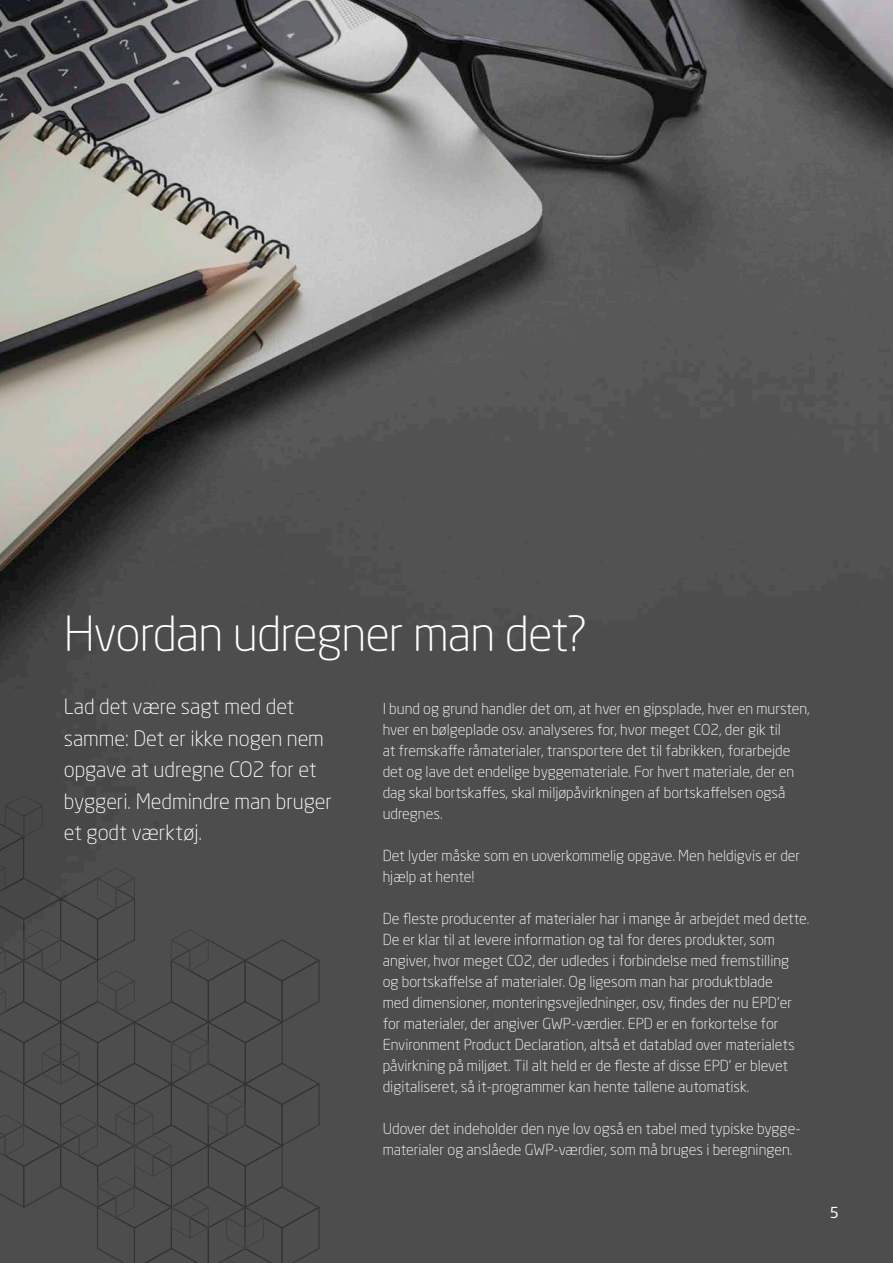
<style>
.page{position:relative;width:893px;height:1263px;background:#fff}
.page>*{position:absolute;margin:0;border:0;box-sizing:border-box;transform-origin:0 0}
.Overskrift_1{font:300 48px "Neo Sans Std";letter-spacing:-.02em;color:#fff}
.Manchet{font:300 21px/31.5px "Neo Sans Std";letter-spacing:-.005em;color:#fff}
.Brødtekst{font:300 15px/21px "Neo Sans Std";color:#fff}
.Brødtekst-2{font:15px "Neo Sans Std";color:#fff}
</style>
<div class="page">
<img style="left:0;top:0;width:893px;height:1263px">
<svg style="left:0;top:795px;width:320px;height:468px;background:#4b4b4b"></svg>
<p class="Overskrift_1" style="left:64px;top:605px;width:525px">Hvordan udregner man det?</p>
<p class="Manchet" style="left:64px;top:690px;width:270px">Lad det være sagt med det samme: Det er ikke nogen nem opgave at udregne CO2 for et byggeri. Medmindre man bruger et godt værktøj.</p>
<p class="Brødtekst" style="left:383px;top:698px;width:428px">I bund og grund handler det om, at hver en gipsplade, hver en mursten, hver en bølgeplade osv. analyseres for, hvor meget CO2, der gik til<br>at fremskaffe råmaterialer, transportere det til fabrikken, forarbejde det og lave det endelige byggemateriale. For hvert materiale, der en dag skal bortskaffes, skal miljøpåvirkningen af bortskaffelsen også udregnes.</p>
<p class="Brødtekst" style="left:383px;top:845px;width:419px">Det lyder måske som en uoverkommelig opgave. Men heldigvis er der hjælp at hente!</p>
<p class="Brødtekst" style="left:383px;top:908px;width:428px">De fleste producenter af materialer har i mange år arbejdet med dette.<br>De er klar til at levere information og tal for deres produkter, som angiver, hvor meget CO2, der udledes i forbindelse med fremstilling<br>og bortskaffelse af materialer. Og ligesom man har produktblade<br>med dimensioner, monteringsvejledninger, osv, findes der nu EPD’er for materialer, der angiver GWP-værdier. EPD er en forkortelse for Environment Product Declaration, altså et datablad over materialets påvirkning på miljøet. Til alt held er de fleste af disse EPD’ er blevet digitaliseret, så it-programmer kan hente tallene automatisk.</p>
<p class="Brødtekst" style="left:383px;top:1118px;width:419px">Udover det indeholder den nye lov også en tabel med typiske bygge&shy;materialer og anslåede GWP-værdier, som må bruges i beregningen.</p>
<p class="Brødtekst-2" style="left:830px;top:1203px;width:11px">5</p>
</div>
